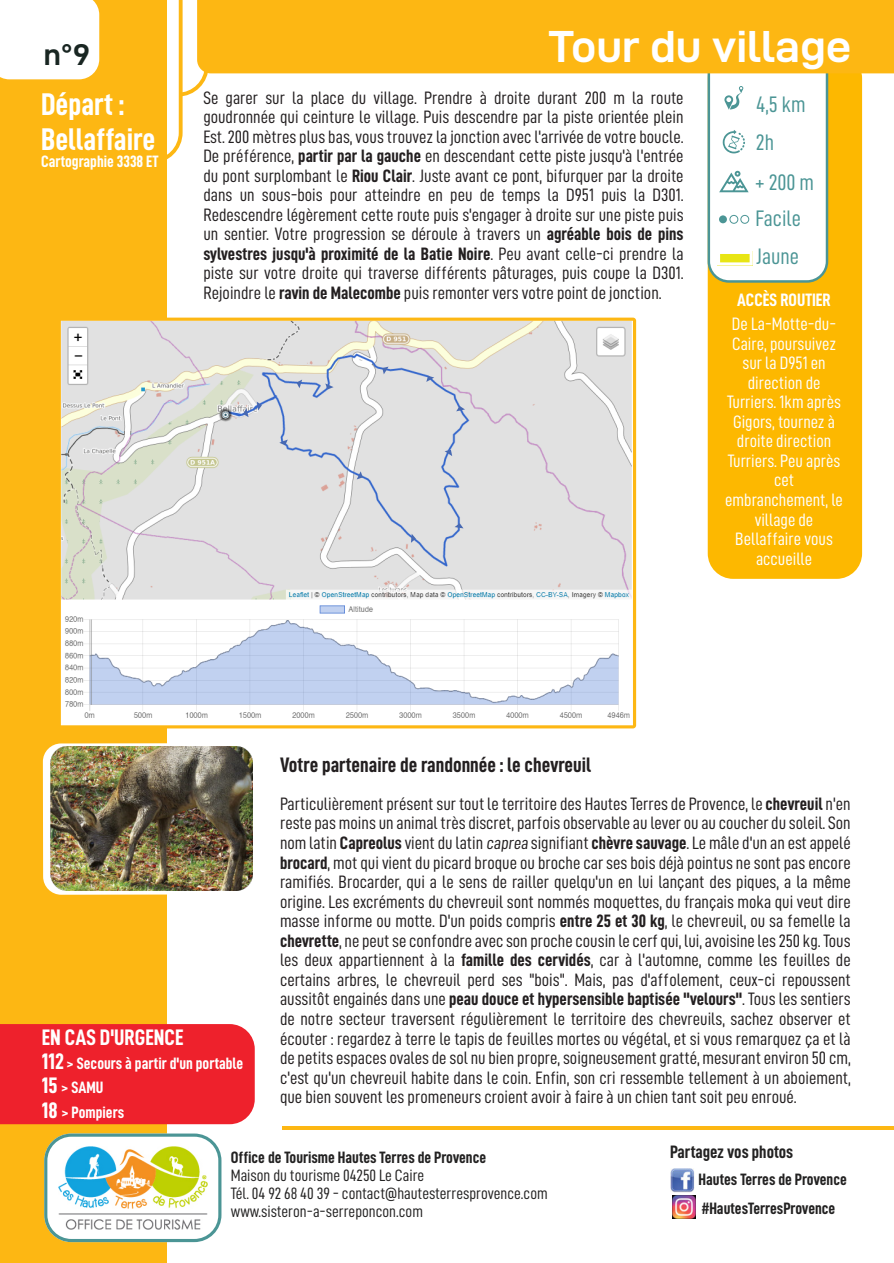
<style>
.page{position:relative;width:894px;height:1263px;background:#fff}
.page>*{position:absolute;margin:0;border:0;box-sizing:border-box;transform-origin:0 0}
.t1{font:45px "D DIN Exp Bold";color:#fff}
.t2{font:31.5px/34.2px "D DIN Condensed Bold";color:#fff}
.t3{font:30px "D DIN Exp Bold";color:#192622}
.t4{font:22.5px/40.2px "D DIN Condensed";color:#4b9595}
.t5{font:22.5px "D DIN Condensed Bold";color:#fff}
.t6{font:21px "D DIN Condensed Bold";color:#231f20}
.t7{font:18px/19.5px "D DIN Condensed";color:#231f20;text-align:justify}
.t8{font:18px/19.5px "D DIN Condensed";color:#fff;text-align:center}
.t9{font:18px "D DIN Condensed Bold";color:#231f20}
.t10{font:18px "D DIN Condensed Bold";color:#232222}
.t11{font:18px "D DIN Condensed Bold";color:#fff}
.t12{font:16.5px/17.9px "D DIN Condensed";color:#232222}
.t13{font:16.5px "D DIN Condensed Bold";color:#232222}
.t14{font:16.5px/24.5px "D DIN Condensed Bold";color:#fff}
.s1{font-family:"D DIN Condensed Bold"}
.s2{font-family:"D DIN Condensed"}
.s3{font-size:22.5px}
.s4{font-size:17.4px}
</style>
<div class="page">
<div style="left:705px;top:51px;width:159px;height:530px;background:#fdb800;border:3px solid #fff;border-radius:27px"></div>
<div style="left:0;top:0;width:167px;height:1263px;background:#fdb713"></div>
<div style="left:0;top:1024px;width:255px;height:100px;background:#ee212c"></div>
<div style="left:707px;top:51px;width:120px;height:232px;background:#fff;border:3px solid #4b9595;border-radius:20px"></div>
<svg style="left:717px;top:254px;width:35px;height:12px"></svg>
<svg style="left:722px;top:130px;width:22px;height:23px"></svg>
<svg style="left:719px;top:171px;width:29px;height:21px"></svg>
<svg style="left:724px;top:86px;width:19px;height:24px"></svg>
<div style="left:740px;top:215px;width:8px;height:8px;border:1px solid #4b9595;border-radius:50%"></div>
<div style="left:729px;top:215px;width:8px;height:8px;border:1px solid #4b9595;border-radius:50%"></div>
<svg style="left:718px;top:215px;width:8px;height:8px"></svg>
<div style="left:208px;top:0;width:685px;height:73px;background:#fdb713"></div>
<svg style="left:0;top:0;width:208px;height:160px"></svg>
<svg style="left:60px;top:318px;width:576px;height:410px;fill:#e1e1e1"></svg>
<svg style="left:456px;top:406px;width:9px;height:5px"></svg>
<svg style="left:325px;top:383px;width:8px;height:6px"></svg>
<svg style="left:279px;top:440px;width:9px;height:5px"></svg>
<svg style="left:356px;top:471px;width:6px;height:8px"></svg>
<svg style="left:411px;top:534px;width:4px;height:9px"></svg>
<svg style="left:296px;top:380px;width:6px;height:8px"></svg>
<svg style="left:426px;top:376px;width:8px;height:6px"></svg>
<svg style="left:256px;top:402px;width:6px;height:8px"></svg>
<svg style="left:243px;top:408px;width:5px;height:9px"></svg>
<svg style="left:454px;top:523px;width:9px;height:5px"></svg>
<svg style="left:444px;top:450px;width:8px;height:6px"></svg>
<svg style="left:382px;top:367px;width:6px;height:7px"></svg>
<hr style="left:282px;top:1126px;width:611px;height:4px;background:#fdb713">
<img style="left:670px;top:1168px;width:24px;height:24px">
<img style="left:672px;top:1195px;width:23px;height:24px">
<svg style="left:44px;top:1133px;width:177px;height:109px"></svg>
<img style="left:59px;top:1146px;width:148px;height:84px">
<div style="left:43px;top:743px;width:210px;height:152px;background:linear-gradient(to right,#fffefc,#fff);border-radius:18px"></div>
<img style="left:50px;top:747px;width:202px;height:143px">
<h3 class="t3" style="left:44px;top:40px;width:48px">n°9</h3>
<h2 class="t2" style="left:41px;top:88px;width:116px">Départ :<br>Bellaffaire</h2>
<p class="t14" style="left:41px;top:150px;width:119px">Cartographie 3338 ET</p>
<h1 class="t1" style="left:548px;top:24px;width:304px">Tour du village</h1>
<p class="t7" style="left:203px;top:88px;width:481px">Se garer sur la place du village. Prendre à droite durant 200 m la route goudronnée qui ceinture le village. Puis descendre par la piste orientée plein Est. 200 mètres plus bas, vous trouvez la jonction avec l'arrivée de votre boucle.<br>De préférence, <span class="s1">partir par la gauche</span> en descendant cette piste jusqu'à l'entrée du pont surplombant le <span class="s1">Riou Clair</span>. Juste avant ce pont, bifurquer par la droite dans un sous-bois pour atteindre en peu de temps la D951 puis la D301.<br>Redescendre légèrement cette route puis s'engager à droite sur une piste puis un sentier. Votre progression se déroule à travers un <span class="s1">agréable bois de pins</span></p>
<p class="t9" style="left:203px;top:245px;width:481px">sylvestres jusqu'à proximité de la Batie Noire<span class="s2">. Peu avant celle-ci prendre la</span></p>
<p class="t7" style="left:203px;top:264px;width:481px">piste sur votre droite qui traverse différents pâturages, puis coupe la D301.<br>Rejoindre le <span class="s1">ravin de Malecombe</span> puis remonter vers votre point de jonction.</p>
<p class="t4" style="left:756px;top:84px;width:51px">4,5 km</p>
<p class="t4" style="left:755px;top:122px;width:60px">2h +200m</p>
<p class="t4" style="left:755px;top:200px;width:47px;line-height:38px">Facile<br>Jaune</p>
<p class="t11" style="left:737px;top:291px;width:95px">ACCÈS ROUTIER</p>
<p class="t8" style="left:725px;top:314px;width:119px">De La-Motte-du-<br>Caire, poursuivez sur la D951 en direction de<br>Turriers. 1km après<br>Gigors, tournez à droite direction<br>Turriers. Peu après cet embranchement, le village de<br>Bellaffaire vous accueille</p>
<p class="t5" style="left:42px;top:1026px;width:143px">EN CAS D'URGENCE</p>
<p class="t14" style="left:42px;top:1051px;width:203px"><span class="s3">112</span> &gt; Secours à partir d'un portable<br><span class="s3">15</span> &gt; SAMU<br><span class="s3">18</span> &gt; Pompiers</p>
<p class="t6" style="left:280px;top:755px;width:312px">Votre partenaire de randonnée : le chevreuil</p>
<p class="t7" style="left:280px;top:794px;width:572px">Particulièrement présent sur tout le territoire des Hautes Terres de Provence, le <span class="s1">chevreuil</span> n'en reste pas moins un animal très discret, parfois observable au lever ou au coucher du soleil. Son nom latin <span class="s1">Capreolus</span>vient du latin <span class="s4">caprea</span>signifiant <span class="s1">chèvre sauvage</span>. Le mâle d'un an est appelé <span class="s1">brocard</span>, mot qui vient du picard broque ou broche car ses bois déjà pointus ne sont pas encore ramifiés. Brocarder, qui a le sens de railler quelqu'un en lui lançant des piques, a la même origine. Les excréments du chevreuil sont nommés moquettes, du français moka qui veut dire masse informe ou motte. D'un poids compris <span class="s1">entre 25 et 30 kg</span>, le chevreuil, ou sa femelle la <span class="s1">chevrette</span>, ne peut se confondre avec son proche cousin le cerf qui, lui, avoisine les 250 kg. Tous les deux appartiennent à la <span class="s1">famille des cervidés</span>, car à l'automne, comme les feuilles de certains arbres, le chevreuil perd ses "bois". Mais, pas d'affolement, ceux-ci repoussent</p>
<p class="t9" style="left:280px;top:990px;width:572px"><span class="s2">aussitôt engainés dans une</span> peau douce et hypersensible baptisée "velours"<span class="s2">. Tous les sentiers</span></p>
<p class="t7" style="left:280px;top:1009px;width:572px">de notre secteur traversent régulièrement le territoire des chevreuils, sachez observer et écouter : regardez à terre le tapis de feuilles mortes ou végétal, et si vous remarquez ça et là de petits espaces ovales de sol nu bien propre, soigneusement gratté, mesurant environ 50 cm, c'est qu'un chevreuil habite dans le coin. Enfin, son cri ressemble tellement à un aboiement, que bien souvent les promeneurs croient avoir à faire à un chien tant soit peu enroué.</p>
<p class="t13" style="left:231px;top:1150px;width:257px">Office de Tourisme Hautes Terres de Provence</p>
<p class="t12" style="left:231px;top:1167px;width:318px">Maison du tourisme 04250 Le Caire<br>Tél. 04 92 68 40 39 - contact@hautesterresprovence.com www.sisteron-a-serreponcon.com</p>
<p class="t10" style="left:669px;top:1143px;width:125px">Partagez vos photos</p>
<p class="t13" style="left:698px;top:1171px;width:150px">Hautes Terres de Provence</p>
<p class="t13" style="left:701px;top:1200px;width:135px">#HautesTerresProvence</p>
</div>
